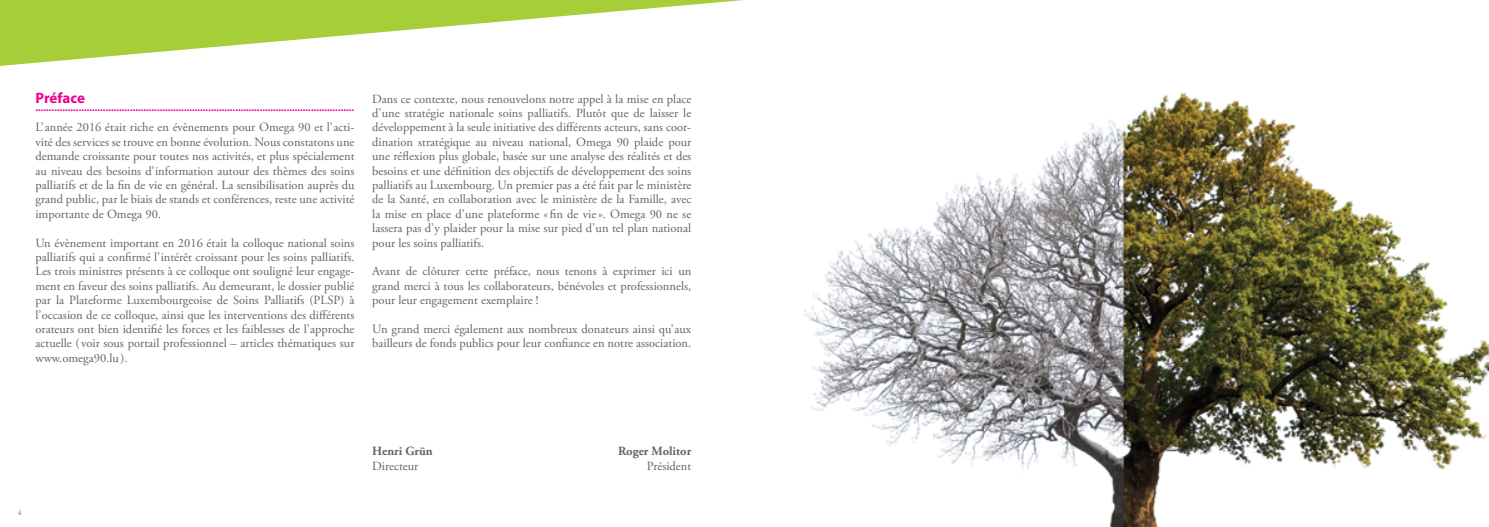
<style>
.page{position:relative;width:1489px;height:527px;background:#fff}
.page>*{position:absolute;margin:0;border:0;box-sizing:border-box;transform-origin:0 0}
.t1{font:700 15px "Myriad Pro";letter-spacing:-.005em;color:#ec008c}
.t2{font:12.5px/14.4px "Adobe Garamond Pro";color:#636466;text-align:justify}
.t3{font:700 12.5px "Adobe Garamond Pro";color:#636466}
.t4{font:700 10px "Myriad Pro";color:#ec008c}
.t5{font:7.5px "Adobe Garamond Pro";color:#636466}
</style>
<div class="page">
<svg style="left:0;top:0;width:744px;height:66px;fill:#a7ce3d"></svg>
<img style="left:804px;top:93px;width:684px;height:433px">
<p class="t1" style="left:35px;top:88px;width:51px">Préface</p>
<p class="t4" style="left:35px;top:101px;width:320px">......................................................................................................................</p>
<p class="t2" style="left:35px;top:121px;width:320px">L’ année 2016 était riche en évènements pour Omega 90 et l’acti&shy;vité des services se trouve en bonne évolution. Nous constatons une demande croissante pour toutes nos activités, et plus spécialement au niveau des besoins d’information autour des thèmes des soins palliatifs et de la fin de vie en général. La sensibilisation auprès du grand public, par le biais de stands et conférences, reste une activité importante de Omega 90.</p>
<p class="t2" style="left:35px;top:236px;width:320px">Un évènement important en 2016 était la colloque national soins palliatifs qui a confirmé l’intérêt croissant pour les soins palliatifs.<br>Les trois ministres présents à ce colloque ont souligné leur engage&shy;ment en faveur des soins palliatifs. Au demeurant, le dossier publié par la Plateforme Luxembourgeoise de Soins Palliatifs (PLSP) à l’occasion de ce colloque, ainsi que les interventions des différents orateurs ont bien identifié les forces et les faiblesses de l’approche actuelle ( voir sous portail professionnel – articles thématiques sur www.omega90.lu).</p>
<p class="t2" style="left:372px;top:92px;width:320px">Dans ce contexte, nous renouvelons notre appel à la mise en place d’une stratégie nationale soins palliatifs. Plutôt que de laisser le développement à la seule initiative des différents acteurs, sans coor&shy;dination stratégique au niveau national, Omega 90 plaide pour une réflexion plus globale, basée sur une analyse des réalités et des besoins et une définition des objectifs de développement des soins palliatifs au Luxembourg. Un premier pas a été fait par le ministère de la Santé, en collaboration avec le ministère de la Famille, avec la mise en place d’une plateforme «fin de vie». Omega 90 ne se lassera pas d’y plaider pour la mise sur pied d’un tel plan national pour les soins palliatifs.</p>
<p class="t2" style="left:372px;top:264px;width:320px">Avant de clôturer cette préface, nous tenons à exprimer ici un grand merci à tous les collaborateurs, bénévoles et professionnels, pour leur engagement exemplaire !</p>
<p class="t2" style="left:372px;top:322px;width:320px">Un grand merci également aux nombreux donateurs ainsi qu’aux bailleurs de fonds publics pour leur confiance en notre association.</p>
<p class="t5" style="left:18px;top:507px;width:5px">4</p>
<p class="t3" style="left:372px;top:443px;width:62px">Henri Grün</p>
<p class="t3" style="left:618px;top:443px;width:75px">Roger Molitor</p>
<p class="t2" style="left:372px;top:458px;width:48px">Directeur</p>
<p class="t2" style="left:647px;top:458px;width:46px">Président</p>
</div>
